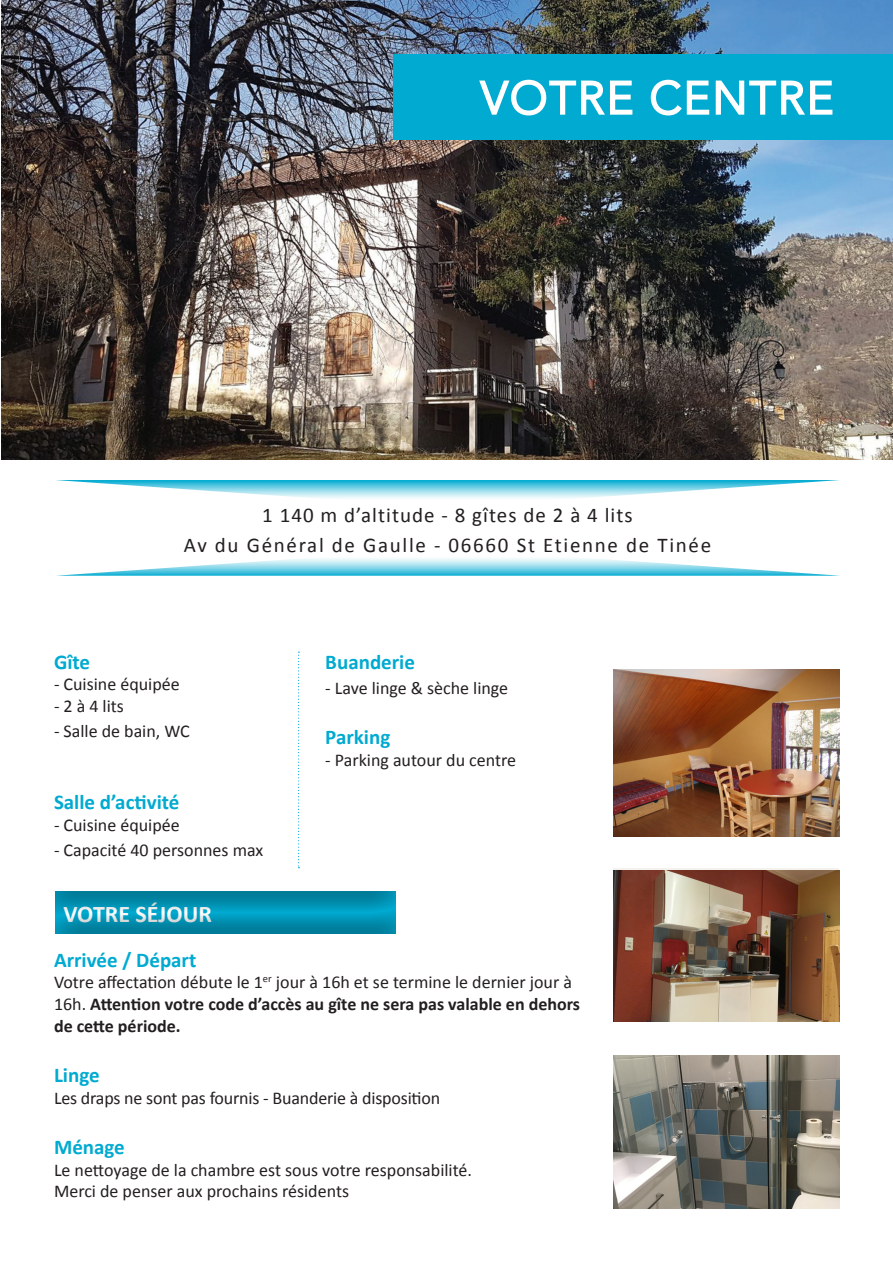
<style>
.page{position:relative;width:893px;height:1263px;background:#fff}
.page>*{position:absolute;margin:0;border:0;box-sizing:border-box;transform-origin:0 0}
.t1{font:300 45px "Avenir LT Std";letter-spacing:.05em;color:#fff}
.t2{font:700 24px "Calibri";color:#fff}
.t3{font:700 21px "Calibri";color:#00aad1}
.t4{font:21px "Calibri";letter-spacing:.08em;color:#231f20}
.t5{font:21px "Calibri";letter-spacing:.05em;color:#231f20}
.t6{font:18px "Calibri";color:#231f20}
.t7{font:700 18px/21.6px "Calibri";color:#231f20}
.s1{font-weight:400}
</style>
<div class="page">
<img style="left:2px;top:0;width:891px;height:459px">
<img style="left:613px;top:870px;width:226px;height:151px">
<img style="left:613px;top:669px;width:226px;height:168px">
<div style="left:393px;top:54px;width:500px;height:85px;background:#00aad1"></div>
<svg style="left:479px;top:79px;width:154px;height:37px"></svg>
<svg style="left:650px;top:79px;width:183px;height:37px"></svg>
<svg style="left:56px;top:558px;width:784px;height:18px"></svg>
<svg style="left:56px;top:480px;width:783px;height:19px"></svg>
<div style="left:50px;top:890px;width:347px;height:45px;background:#231f20;opacity:.5"></div>
<img style="left:613px;top:1056px;width:226px;height:153px">
<hr style="left:295px;top:649px;width:4px;height:220px;background:#231f20;opacity:.5">
<p class="t1" style="left:481px;top:72px;width:354px">VOTRE CENTRE</p>
<p class="t5" style="left:262px;top:501px;width:372px">1 140 m d’altitude - 8 gîtes de 2 à 4 lits</p>
<p class="t4" style="left:184px;top:531px;width:529px">Av du Général de Gaulle - 06660 St Etienne de Tinée</p>
<p class="t3" style="left:54px;top:648px;width:38px">Gîte</p>
<p class="t6" style="left:54px;top:673px;width:127px">- Cuisine équipée</p>
<p class="t6" style="left:54px;top:694px;width:71px">- 2 à 4 lits</p>
<p class="t6" style="left:54px;top:720px;width:137px">- Salle de bain, WC</p>
<p class="t3" style="left:54px;top:789px;width:127px">Salle d’activité</p>
<p class="t6" style="left:54px;top:813px;width:127px">- Cuisine équipée</p>
<p class="t6" style="left:54px;top:838px;width:211px">- Capacité 40 personnes max</p>
<h2 class="t2" style="left:64px;top:898px;width:150px">VOTRE SÉJOUR</h2>
<p class="t3" style="left:325px;top:648px;width:91px">Buanderie</p>
<p class="t6" style="left:325px;top:676px;width:184px">- Lave linge &amp; sèche linge</p>
<p class="t3" style="left:325px;top:724px;width:67px">Parking</p>
<p class="t6" style="left:325px;top:748px;width:192px">- Parking autour du centre</p>
<p class="t3" style="left:54px;top:946px;width:144px">Arrivée / Départ</p>
<p class="t7" style="left:54px;top:972px;width:528px"><span class="s1">Votre affectation débute le 1</span><sup>er</sup> <span class="s1">jour à 16h et se termine le dernier jour à<br>16h.</span> Attention votre code d’accès au gîte ne sera pas valable en dehors de cette période.</p>
<p class="t3" style="left:54px;top:1062px;width:47px">Linge</p>
<p class="t6" style="left:54px;top:1086px;width:388px">Les draps ne sont pas fournis - Buanderie à disposition</p>
<p class="t3" style="left:54px;top:1134px;width:72px">Ménage</p>
<p class="t6" style="left:54px;top:1158px;width:420px">Le nettoyage de la chambre est sous votre responsabilité.</p>
<p class="t6" style="left:54px;top:1180px;width:297px">Merci de penser aux prochains résidents</p>
</div>
